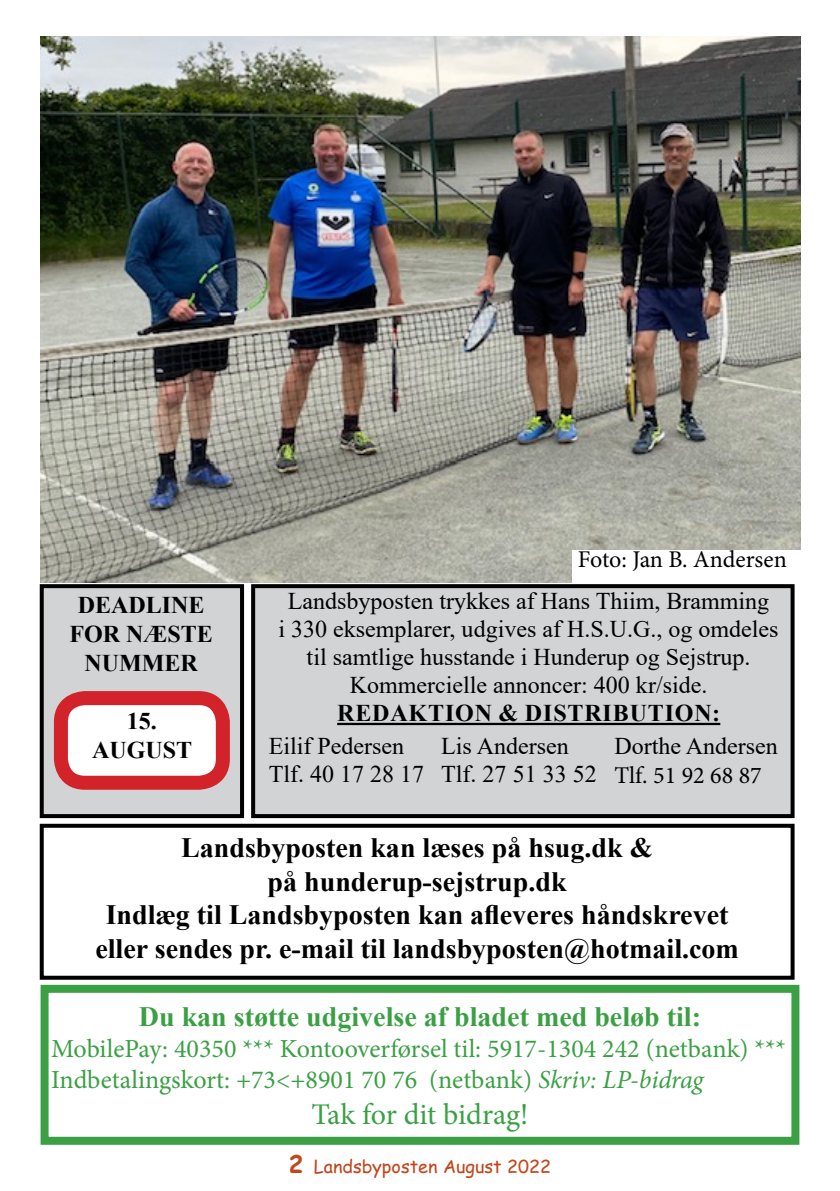
<style>
.page{position:relative;width:840px;height:1191px;background:#fff}
.page>*{position:absolute;margin:0;border:0;box-sizing:border-box;transform-origin:0 0}
.t1{font:30px "Minion Pro";letter-spacing:-.005em;color:#3aa043}
.t2{font:700 28px/33.6px "Times New Roman";color:#000;text-align:center}
.t3{font:700 28px "Times New Roman";color:#3aa043}
.t4{font:26px/31.2px "Minion Pro";color:#3aa043}
.t5{font:24px/28px "Times New Roman";color:#000}
.t6{font:700 24px/28.8px "Times New Roman";letter-spacing:.035em;color:#000;text-align:right}
.t7{font:24px "Minion Pro";color:#000}
.t8{font:18px "Comic Sans MS";color:#c1461c}
.s1{font-style:italic}
.s2{font-weight:700;font-size:24px}
</style>
<div class="page">
<div style="left:40px;top:823px;width:754px;height:156px;border:4px solid #000"></div>
<div style="left:42px;top:586px;width:200px;height:230px;background:#d1d3d4"></div>
<div style="left:40px;top:584px;width:204px;height:234px;border:4px solid #000"></div>
<div style="left:253px;top:586px;width:539px;height:230px;background:#d1d3d4"></div>
<div style="left:251px;top:584px;width:543px;height:234px;border:4px solid #000"></div>
<hr style="left:337px;top:723px;width:383px;height:2px;background:#000">
<div style="left:61px;top:698px;width:162px;height:84px;background:#fff;border-radius:24px"></div>
<div style="left:54px;top:691px;width:176px;height:98px;border:14px solid #d2232a;border-radius:24px"></div>
<div style="left:41px;top:984px;width:758px;height:160px;border:8px solid #3aa043"></div>
<img style="left:40px;top:36px;width:760px;height:546px">
<div style="left:572px;top:550px;width:228px;height:32px;background:#fff"></div>
<p class="t6" style="left:78px;top:590px;width:18px">DEAD</p>
<p class="t6" style="left:146px;top:590px;width:31px">LINE</p>
<p class="t6" style="left:69px;top:619px;width:114px">FOR NÆSTE</p>
<p class="t6" style="left:84px;top:647px;width:115px">NUMMER</p>
<p class="t6" style="left:92px;top:706px;width:70px">15.<br>AUGUST</p>
<p class="t7" style="left:577px;top:543px;width:210px">Foto: Jan B. Andersen</p>
<p class="t5" style="left:278px;top:586px;width:501px;text-align:center">Landsbyposten trykkes af Hans Thiim, Bramming<br>i 330 eksemplarer, udgives af H.S.U.G., og omdeles til samtlige husstande i Hunderup og Sejstrup.<br>Kommercielle annoncer: 400 kr/side.</p>
<p class="t6" style="left:337px;top:698px;width:384px">Redaktion &amp; distribution:</p>
<p class="t5" style="left:441px;top:731px;width:157px">Lis Andersen<br>Tlf. 27 51 33 52</p>
<p class="t5" style="left:269px;top:731px;width:157px">Eilif Pedersen<br>Tlf. 40 17 28 17</p>
<p class="t5" style="left:614px;top:731px;width:165px">Dorthe Andersen</p>
<p class="t7" style="left:614px;top:759px;width:149px">Tlf. 51 92 68 87</p>
<p class="t2" style="left:95px;top:830px;width:644px">Landsbyposten kan læses på hsug.dk &amp;<br>på hunderup-sejstrup.dk<br>Indlæg til Landsbyposten kan afleveres håndskrevet eller sendes pr. e-mail til landsbyposten@hotmail.com</p>
<p class="t3" style="left:139px;top:996px;width:563px">Du kan støtte udgivelse af bladet med beløb til:</p>
<p class="t4" style="left:51px;top:1033px;width:736px">MobilePay: 40350 *** Kontooverførsel til: 5917-1304 242 (netbank) ***<br>Indbetalingskort: +73&lt;+8901 70 76 (netbank) <span class="s1">Skriv: LP-bidrag</span></p>
<p class="t1" style="left:311px;top:1094px;width:218px">Tak for dit bidrag!</p>
<p class="t8" style="left:289px;top:1153px;width:263px"><span class="s2">2</span> Landsbyposten August 2022</p>
</div>
